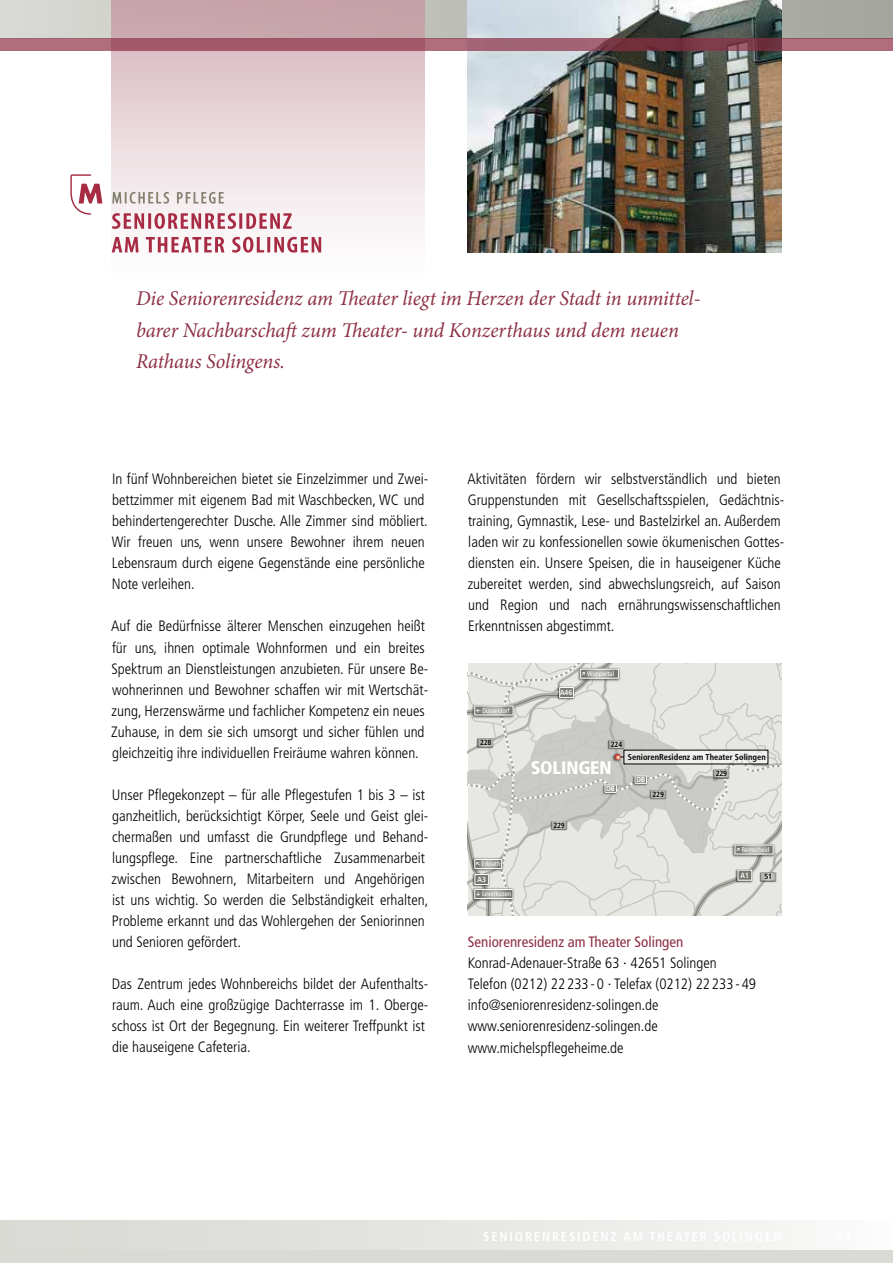
<style>
.page{position:relative;width:893px;height:1263px;background:#fff}
.page>*{position:absolute;margin:0;border:0;box-sizing:border-box;transform-origin:0 0}
.t1{font:italic 21px/31.5px "Minion Pro";letter-spacing:-.005em;color:#8d2f45}
.t2{font:900 condensed 18.15px "Frutiger";letter-spacing:-.01em;color:#fff}
.t3{font:300 condensed 15px/21px "Frutiger";color:#000}
.t4{font:condensed 15px "Frutiger";color:#8d2f45}
.t5{font:700 condensed 12.75px "Frutiger";letter-spacing:.14em;color:#fff}
.t6{font:700 condensed 8.4px "Frutiger";color:#000}
.t7{font:700 condensed 7.5px "Frutiger";letter-spacing:-.02em;color:#000}
.t8{font:700 condensed 7.5px "Frutiger";color:#fff}
.t9{font:condensed 6.9px "Frutiger";color:#fff}
</style>
<div class="page">
<svg style="left:0;top:0;width:893px;height:38px;background:#bebeb9"></svg>
<div style="left:112px;top:0;width:313px;height:284px;background:linear-gradient(to bottom,#cca9b0,#fff)"></div>
<div style="left:0;top:1221px;width:893px;height:42px;background:linear-gradient(to right,#d6d6d1,#f8f8f7)"></div>
<hr style="left:0;top:1221px;width:1px;height:42px;background:#dadad5">
<div style="left:0;top:1250px;width:893px;height:13px;background:#dadad5"></div>
<img style="left:468px;top:0;width:313px;height:253px">
<svg style="left:70px;top:174px;width:32px;height:41px"></svg>
<svg style="left:112px;top:192px;width:57px;height:12px"></svg>
<svg style="left:177px;top:192px;width:47px;height:12px"></svg>
<svg style="left:112px;top:213px;width:32px;height:16px"></svg>
<hr style="left:148px;top:213px;width:3px;height:16px;background:#a62b43">
<svg style="left:154px;top:213px;width:82px;height:16px"></svg>
<hr style="left:239px;top:213px;width:3px;height:16px;background:#a62b43">
<svg style="left:246px;top:213px;width:46px;height:16px"></svg>
<svg style="left:112px;top:237px;width:26px;height:15px"></svg>
<svg style="left:146px;top:237px;width:78px;height:15px"></svg>
<svg style="left:232px;top:237px;width:32px;height:16px"></svg>
<hr style="left:267px;top:237px;width:3px;height:15px;background:#a62b43">
<svg style="left:274px;top:237px;width:47px;height:16px"></svg>
<svg style="left:1px;top:38px;width:892px;height:13px;background:#9c5868"></svg>
<svg style="left:0;top:38px;width:1px;height:13px"></svg>
<svg style="left:468px;top:663px;width:313px;height:253px;background:#d9d9d5"></svg>
<h1 class="t1" style="left:136px;top:283px;width:566px">Die Seniorenresidenz am Theater liegt im Herzen der Stadt in unmittel&shy;barer Nachbarschaft zum Theater- und Konzerthaus und dem neuen<br>Rathaus Solingens.</h1>
<p class="t3" style="left:112px;top:469px;width:318px">In fünf Wohnbereichen bietet sie Einzelzimmer und Zwei&shy;bettzimmer mit eigenem Bad mit Waschbecken, WC und behindertengerechter Dusche. Alle Zimmer sind möbliert.<br>Wir freuen uns, wenn unsere Bewohner ihrem neuen Lebensraum durch eigene Gegenstände eine persönliche Note verleihen.</p>
<p class="t3" style="left:111px;top:616px;width:319px">Auf die Bedürfnisse älterer Menschen einzugehen heißt für uns, ihnen optimale Wohnformen und ein breites Spektrum an Dienstleistungen anzubieten. Für unsere Be&shy;wohnerinnen und Bewohner schaffen wir mit Wertschät&shy;zung, Herzenswärme und fachlicher Kompetenz ein neues Zuhause, in dem sie sich umsorgt und sicher fühlen und gleichzeitig ihre individuellen Freiräume wahren können.</p>
<p class="t3" style="left:112px;top:784px;width:318px">Unser Pflegekonzept – für alle Pflegestufen 1 bis 3 – ist ganzheitlich, berücksichtigt Körper, Seele und Geist glei&shy;chermaßen und umfasst die Grundpflege und Behand&shy;lungspflege. Eine partnerschaftliche Zusammenarbeit zwischen Bewohnern, Mitarbeitern und Angehörigen ist uns wichtig. So werden die Selbständigkeit erhalten, Probleme erkannt und das Wohlergehen der Seniorinnen und Senioren gefördert.</p>
<p class="t3" style="left:112px;top:974px;width:318px">Das Zentrum jedes Wohnbereichs bildet der Aufenthalts&shy;raum. Auch eine großzügige Dachterrasse im 1. Oberge&shy;schoss ist Ort der Begegnung. Ein weiterer Treffpunkt ist die hauseigene Cafeteria.</p>
<p class="t3" style="left:467px;top:469px;width:318px">Aktivitäten fördern wir selbstverständlich und bieten Gruppenstunden mit Gesellschaftsspielen, Gedächtnis&shy;training, Gymnastik, Lese- und Bastelzirkel an. Außerdem laden wir zu konfessionellen sowie ökumenischen Gottes&shy;diensten ein. Unsere Speisen, die in hauseigener Küche zubereitet werden, sind abwechslungsreich, auf Saison und Region und nach ernährungswissenschaftlichen Erkenntnissen abgestimmt.</p>
<p class="t9" style="left:476px;top:706px;width:36px">❖ Düsseldorf</p>
<p class="t7" style="left:480px;top:738px;width:13px">228</p>
<p class="t9" style="left:482px;top:860px;width:20px">Erkrath</p>
<p class="t8" style="left:477px;top:875px;width:10px">A3</p>
<p class="t9" style="left:482px;top:890px;width:30px">Leverkusen</p>
<p class="t8" style="left:560px;top:688px;width:14px">A46</p>
<p class="t9" style="left:587px;top:670px;width:29px">Wuppertal</p>
<p class="t7" style="left:611px;top:740px;width:13px">224</p>
<p class="t2" style="left:531px;top:757px;width:83px">SOLINGEN</p>
<p class="t7" style="left:553px;top:820px;width:13px">229</p>
<p class="t8" style="left:606px;top:784px;width:10px">DB</p>
<p class="t6" style="left:628px;top:752px;width:139px">SeniorenResidenz am Theater Solingen</p>
<p class="t8" style="left:636px;top:775px;width:10px">DB</p>
<p class="t7" style="left:652px;top:790px;width:13px">229</p>
<p class="t7" style="left:716px;top:769px;width:13px">229</p>
<p class="t9" style="left:742px;top:845px;width:29px">Remscheid</p>
<p class="t8" style="left:741px;top:870px;width:10px">A1</p>
<p class="t7" style="left:765px;top:872px;width:9px">51</p>
<p class="t4" style="left:468px;top:933px;width:217px">Seniorenresidenz am Theater Solingen</p>
<p class="t3" style="left:468px;top:953px;width:290px">Konrad-Adenauer-Straße 63 · 42651 Solingen Telefon (0212) 22 233 - 0 · Telefax (0212) 22 233 - 49 info@seniorenresidenz-solingen.de www.seniorenresidenz-solingen.de www.michelspflegeheime.de</p>
<p class="t5" style="left:483px;top:1229px;width:151px">Seniorenre sidenz Am</p>
</div>
